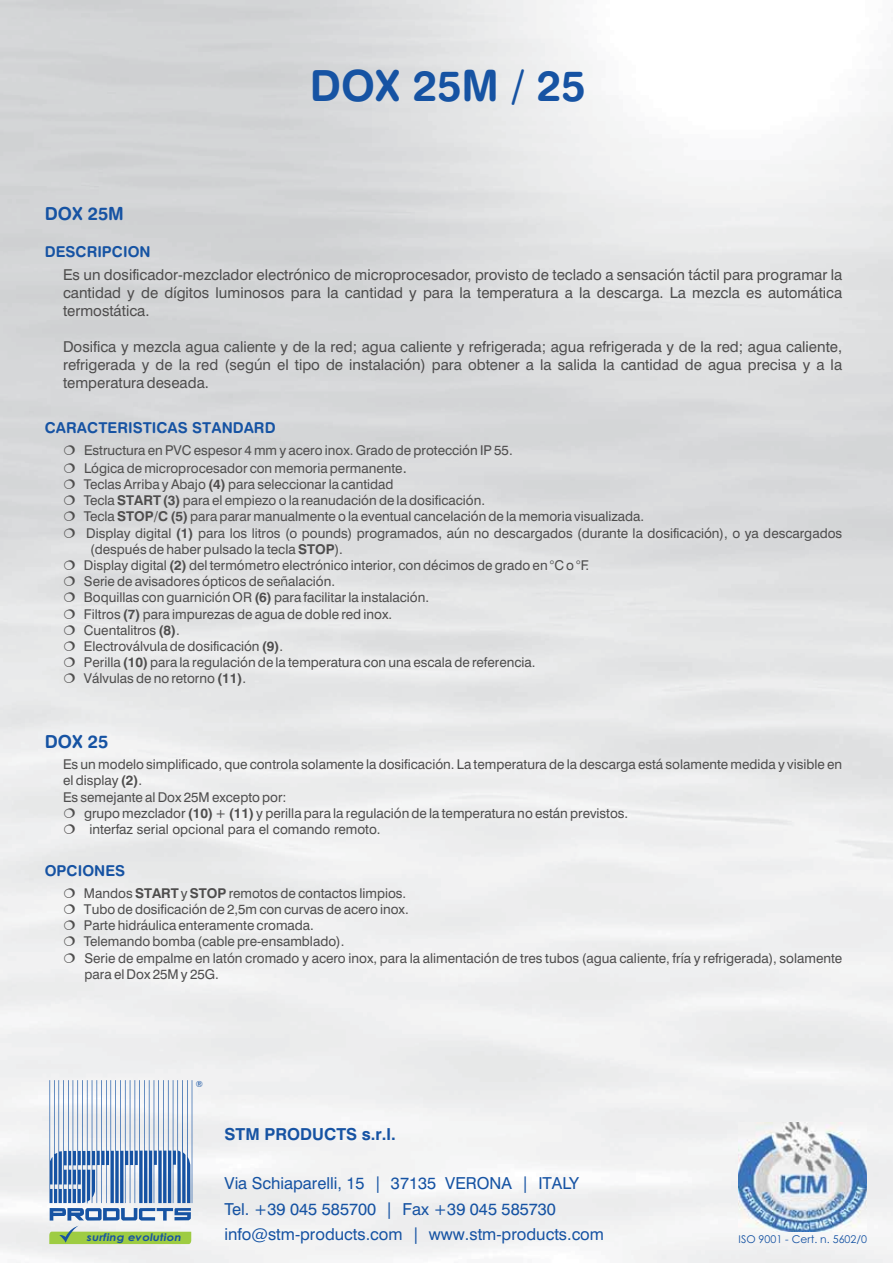
<style>
.page{position:relative;width:893px;height:1263px;background:#fff}
.page>*{position:absolute;margin:0;border:0;box-sizing:border-box;transform-origin:0 0}
.t1{font:43.05px "Swis 721 Bd Rnd BT";color:#1653a3}
.t2{font:18px "Swis 721 Bd Rnd BT";color:#1653a3}
.t3{font:16.5px/25.3px "Swis 721 BT";color:#1653a3}
.t4{font:700 16.5px "Swis 721 BT";color:#1653a3}
.t5{font:15px/18px "Swis 721 BT";color:#4e4d4d;text-align:justify}
.t6{font:15px "Swis 721 Bd Rnd BT";color:#1653a3}
.t7{font:13.5px/16.2px "Swis 721 BT";color:#4e4d4d}
.t8{font:10.65px "Century Gothic";color:#1653a3}
.t9{font:italic 700 10.5px "Century Gothic";letter-spacing:.01em;color:#1653a3;scale:1.13 1}
.t10{font:8.55px "Swis 721 BT";color:#1653a3}
.s1{font-size:15px}
.s2{font-weight:700}
</style>
<div class="page">
<img style="left:0;top:0;width:893px;height:1263px">
<svg style="left:49px;top:1080px;width:144px;height:164px"></svg>
<img style="left:738px;top:1123px;width:128px;height:109px">
<svg style="left:64px;top:808px;width:25px;height:27px"></svg>
<svg style="left:64px;top:445px;width:25px;height:11px"></svg>
<svg style="left:64px;top:463px;width:25px;height:27px"></svg>
<svg style="left:64px;top:496px;width:25px;height:10px"></svg>
<svg style="left:64px;top:512px;width:25px;height:10px"></svg>
<svg style="left:64px;top:528px;width:25px;height:11px"></svg>
<svg style="left:64px;top:560px;width:25px;height:27px"></svg>
<svg style="left:64px;top:593px;width:25px;height:10px"></svg>
<svg style="left:64px;top:609px;width:25px;height:59px"></svg>
<svg style="left:64px;top:674px;width:25px;height:10px"></svg>
<svg style="left:64px;top:888px;width:25px;height:43px"></svg>
<svg style="left:64px;top:937px;width:25px;height:10px"></svg>
<svg style="left:64px;top:953px;width:25px;height:11px"></svg>
<h2 class="t2" style="left:45px;top:207px;width:81px">DOX 25M</h2>
<p class="t6" style="left:45px;top:246px;width:107px">DESCRIPCION</p>
<h1 class="t1" style="left:310px;top:70px;width:277px">DOX 25M / 25</h1>
<p class="t5" style="left:63px;top:267px;width:781px">Es un dosificador-mezclador electrónico de microprocesador, provisto de teclado a sensación táctil para programar la cantidad y de dígitos luminosos para la cantidad y para la temperatura a la descarga. La mezcla es automática termostática.</p>
<p class="t5" style="left:63px;top:339px;width:781px">Dosifica y mezcla agua caliente y de la red; agua caliente y refrigerada; agua refrigerada y de la red; agua caliente, refrigerada y de la red (según el tipo de instalación) para obtener a la salida la cantidad de agua precisa y a la temperatura deseada.</p>
<p class="t6" style="left:45px;top:422px;width:232px">CARACTERISTICAS STANDARD</p>
<p class="t7" style="left:84px;top:443px;width:430px">Estructura en PVC espesor 4 mm y acero inox. Grado de protección IP 55.</p>
<p class="t7" style="left:84px;top:461px;width:324px">Lógica de microprocesador con memoria permanente<span class="s1">.</span></p>
<p class="t7" style="left:84px;top:478px;width:311px">Teclas Arriba y Abajo <span class="s2">(4)</span> para seleccionar la cantidad</p>
<p class="t7" style="left:84px;top:494px;width:403px">Tecla <span class="s2">START(3)</span> para el empiezo o la reanudación de la dosificación.</p>
<p class="t7" style="left:84px;top:510px;width:562px">Tecla <span class="s2">STOP/C (5)</span> para parar manualmente o la eventual cancelación de la memoria visualizada.</p>
<p class="t7" style="left:86px;top:526px;width:757px">Display digital <span class="s2">(1)</span> para los litros (o pounds) programados, aún no descargados (durante la dosificación), o ya descargados</p>
<p class="t7" style="left:90px;top:542px;width:254px">(después de haber pulsado la tecla <span class="s2">STOP</span>).</p>
<p class="t7" style="left:84px;top:559px;width:507px">Display digital <span class="s2">(2)</span> del termómetro electrónico interior, con décimos de grado en °C o °F.</p>
<p class="t7" style="left:84px;top:575px;width:253px">Serie de avisadores ópticos de señalación.</p>
<p class="t7" style="left:84px;top:591px;width:347px">Boquillas con guarnición OR <span class="s2">(6)</span> para facilitar la instalación.</p>
<p class="t7" style="left:84px;top:607px;width:310px">Filtros <span class="s2">(7)</span> para impurezas de agua de doble red inox.</p>
<p class="t7" style="left:84px;top:623px;width:97px">Cuentalitros <span class="s2">(8)</span>.</p>
<p class="t7" style="left:84px;top:639px;width:201px">Electroválvula de dosificación <span class="s2">(9)</span>.</p>
<p class="t7" style="left:84px;top:656px;width:453px">Perilla <span class="s2">(10)</span> para la regulación de la temperatura con una escala de referencia.</p>
<p class="t7" style="left:84px;top:672px;width:164px">Válvulas de no retorno <span class="s2">(11)</span>.</p>
<h2 class="t2" style="left:45px;top:735px;width:65px">DOX 25</h2>
<p class="t7" style="left:63px;top:758px;width:781px">Es un modelo simplificado, que controla solamente la dosificación. La temperatura de la descarga está solamente medida y visible en</p>
<p class="t7" style="left:63px;top:774px;width:81px">el display <span class="s2">(2)</span>.</p>
<p class="t7" style="left:63px;top:790px;width:225px">Es semejante al Dox 25M excepto por:</p>
<p class="t7" style="left:84px;top:806px;width:546px">grupo mezclador <span class="s2">(10)</span> + <span class="s2">(11)</span> y perilla para la regulación de la temperatura no están previstos.</p>
<p class="t7" style="left:89px;top:823px;width:293px">interfaz serial opcional para el comando remoto.</p>
<p class="t6" style="left:45px;top:865px;width:82px">OPCIONES</p>
<p class="t7" style="left:84px;top:886px;width:760px">Mandos <span class="s2">START</span> y <span class="s2">STOP</span> remotos de contactos limpios.<br>Tubo de dosificación de 2,5m con curvas de acero inox.<br>Parte hidráulica enteramente cromada.<br>Telemando bomba (cable pre-ensamblado).<br>Serie de empalme en latón cromado y acero inox, para la alimentación de tres tubos (agua caliente, fría y refrigerada), solamente para el Dox 25M y 25G.</p>
<p class="t10" style="left:196px;top:1081px;width:9px">®</p>
<p class="t9" style="left:87px;top:1231px;width:85px">surfing evolution</p>
<p class="t4" style="left:225px;top:1124px;width:173px">STM PRODUCTS s.r.l.</p>
<p class="t3" style="left:225px;top:1173px;width:381px">Via Schiaparelli, 15 | 37135 VERONA | ITALY<br>Tel. +39 045 585700 | Fax +39 045 585730 info@stm-products.com | www.stm-products.com</p>
<p class="t8" style="left:738px;top:1235px;width:130px">ISO 9001 - Cert. n. 5602/0</p>
</div>
